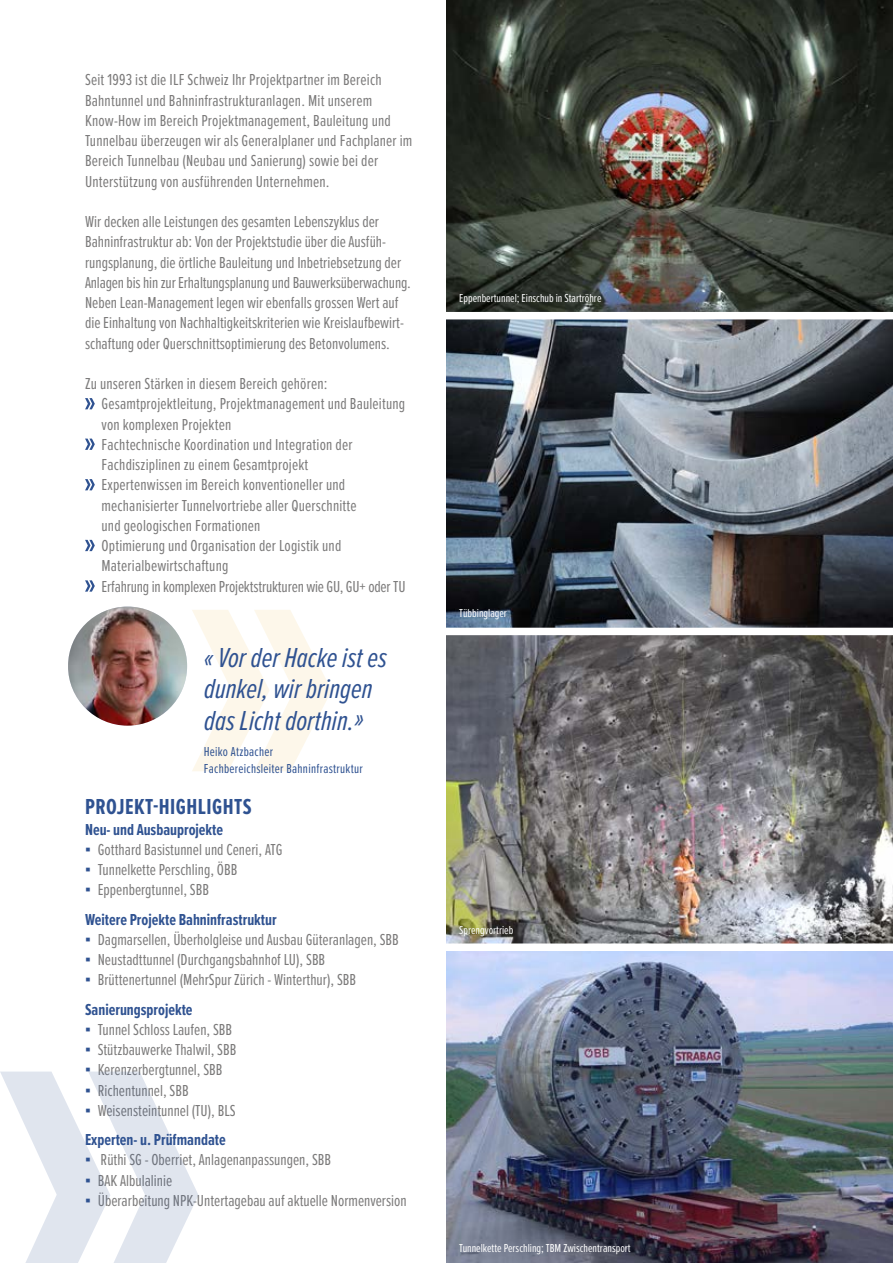
<style>
.page{position:relative;width:893px;height:1263px;background:#fff}
.page>*{position:absolute;margin:0;border:0;box-sizing:border-box;transform-origin:0 0}
.t1{font:italic 28.5px/31.5px "Proxima Nova Ex Cn";color:#2f5291}
.t2{font:700 22.5px "Proxima Nova Ex Cn";letter-spacing:.02em;color:#2f5291}
.t3{font:16.5px/20.2px "Proxima Nova Ex Cn";color:#7c7b7b}
.t4{font:700 16.5px/29.2px "Proxima Nova Ex Cn";color:#2f5291}
.t5{font:13.5px/16.5px "Proxima Nova Ex Cn";letter-spacing:.02em;color:#2f5291}
.t6{font:12px "Proxima Nova Ex Cn";color:#fff}
.s1{font-family:"Arial";color:#2f5291}
.s2{font-family:"Arial";font-weight:400}
.s3{font-weight:400;color:#7c7b7b}
.s4{font-weight:700;color:#2f5291}
</style>
<div class="page">
<img style="left:446px;top:951px;width:447px;height:312px">
<svg style="left:85px;top:398px;width:10px;height:11px"></svg>
<svg style="left:85px;top:439px;width:10px;height:11px"></svg>
<svg style="left:85px;top:479px;width:10px;height:11px"></svg>
<svg style="left:85px;top:540px;width:10px;height:11px"></svg>
<svg style="left:85px;top:580px;width:10px;height:12px"></svg>
<svg style="left:0;top:1071px;width:199px;height:192px"></svg>
<img style="left:446px;top:319px;width:447px;height:309px">
<img style="left:446px;top:635px;width:447px;height:308px">
<img style="left:446px;top:0;width:447px;height:312px">
<svg style="left:192px;top:610px;width:140px;height:161px"></svg>
<img style="left:68px;top:606px;width:119px;height:120px;border-radius:60px">
<p class="t3" style="left:85px;top:69px;width:329px">Seit 1993 ist die ILF Schweiz Ihr Projektpartner im Bereich Bahntunnel und Bahninfrastrukturanlagen. Mit unserem Know-How im Bereich Projektmanagement, Bauleitung und Tunnelbau überzeugen wir als Generalplaner und Fachplaner im Bereich Tunnelbau (Neubau und Sanierung) sowie bei der Unterstützung von ausführenden Unternehmen.</p>
<p class="t3" style="left:85px;top:211px;width:327px">Wir decken alle Leistungen des gesamten Lebenszyklus der Bahninfrastruktur ab: Von der Projektstudie über die Ausfüh&shy;rungsplanung, die örtliche Bauleitung und Inbetriebsetzung der Anlagen bis hin zur Erhaltungsplanung und Bauwerksüberwachung.<br>Neben Lean-Management legen wir ebenfalls grossen Wert auf die Einhaltung von Nachhaltigkeitskriterien wie Kreislaufbewirt&shy;schaftung oder Querschnittsoptimierung des Betonvolumens.</p>
<p class="t3" style="left:102px;top:373px;width:306px;text-indent:-16px">Zu unseren Stärken in diesem Bereich gehören:<br>Gesamtprojektleitung, Projektmanagement und Bauleitung von komplexen Projekten<br>Fachtechnische Koordination und Integration der Fachdisziplinen zu einem Gesamtprojekt<br>Expertenwissen im Bereich konventioneller und mechanisierter Tunnelvortriebe aller Querschnitte<br>und geologischen Formationen<br>Optimierung und Organisation der Logistik und Materialbewirtschaftung<br>Erfahrung in komplexen Projektstrukturen wie GU, GU+ oder TU</p>
<h1 class="t1" style="left:204px;top:640px;width:184px">« Vor der Hacke ist es dunkel, wir bringen das Licht dorthin.»</h1>
<p class="t5" style="left:204px;top:743px;width:161px">Heiko Atzbacher<br>Fachbereichsleiter Bahninfrastruktur</p>
<h2 class="t2" style="left:85px;top:790px;width:168px">PROJEKT-HIGHLIGHTS</h2>
<p class="t4" style="left:85px;top:814px;width:140px">Neu- und Ausbauprojekte</p>
<p class="t3" style="left:85px;top:839px;width:199px"><span class="s1">▪</span> Gotthard Basistunnel und Ceneri, ATG</p>
<p class="t3" style="left:85px;top:859px;width:154px"><span class="s1">▪</span> Tunnelkette Perschling, ÖBB</p>
<p class="t4" style="left:85px;top:875px;width:193px"><span class="s2">▪</span> <span class="s3">Eppenbergtunnel, SBB<br></span>Weitere Projekte Bahninfrastruktur</p>
<p class="t3" style="left:85px;top:929px;width:315px"><span class="s1">▪</span> Dagmarsellen, Überholgleise und Ausbau Güteranlagen, SBB</p>
<p class="t3" style="left:85px;top:949px;width:242px"><span class="s1">▪</span> Neustadttunnel (Durchgangsbahnhof LU), SBB</p>
<p class="t3" style="left:85px;top:965px;width:273px;line-height:29.2px"><span class="s1">▪</span> Brüttenertunnel (MehrSpur Zürich - Winterthur), SBB<br><span class="s4">Sanierungsprojekte</span></p>
<p class="t3" style="left:85px;top:1019px;width:149px"><span class="s1">▪</span> Tunnel Schloss Laufen, SBB</p>
<p class="t3" style="left:85px;top:1039px;width:153px"><span class="s1">▪</span> Stützbauwerke Thalwil, SBB</p>
<p class="t3" style="left:85px;top:1059px;width:139px"><span class="s1">▪</span> Kerenzerbergtunnel, SBB</p>
<p class="t3" style="left:85px;top:1079px;width:105px"><span class="s1">▪</span> Richentunnel, SBB</p>
<p class="t3" style="left:85px;top:1095px;width:152px;line-height:29.2px"><span class="s1">▪</span> Weisensteintunnel (TU), BLS<br><span class="s4">Experten- u. Prüfmandate</span></p>
<p class="t3" style="left:85px;top:1149px;width:248px"><span class="s1">▪</span> Rüthi SG - Oberriet, Anlagenanpassungen, SBB</p>
<p class="t3" style="left:85px;top:1169px;width:89px"><span class="s1">▪</span> BAK Albulalinie</p>
<p class="t3" style="left:85px;top:1190px;width:323px"><span class="s1">▪</span> Überarbeitung NPK-Untertagebau auf aktuelle Normenversion</p>
<p class="t6" style="left:459px;top:290px;width:144px">Eppenbertunnel; Einschub in Startröhre</p>
<p class="t6" style="left:459px;top:604px;width:49px">Tübbinglager</p>
<p class="t6" style="left:459px;top:921px;width:56px">Sprengvortrieb</p>
<p class="t6" style="left:459px;top:1239px;width:173px">Tunnelkette Perschling; TBM Zwischentransport</p>
</div>
